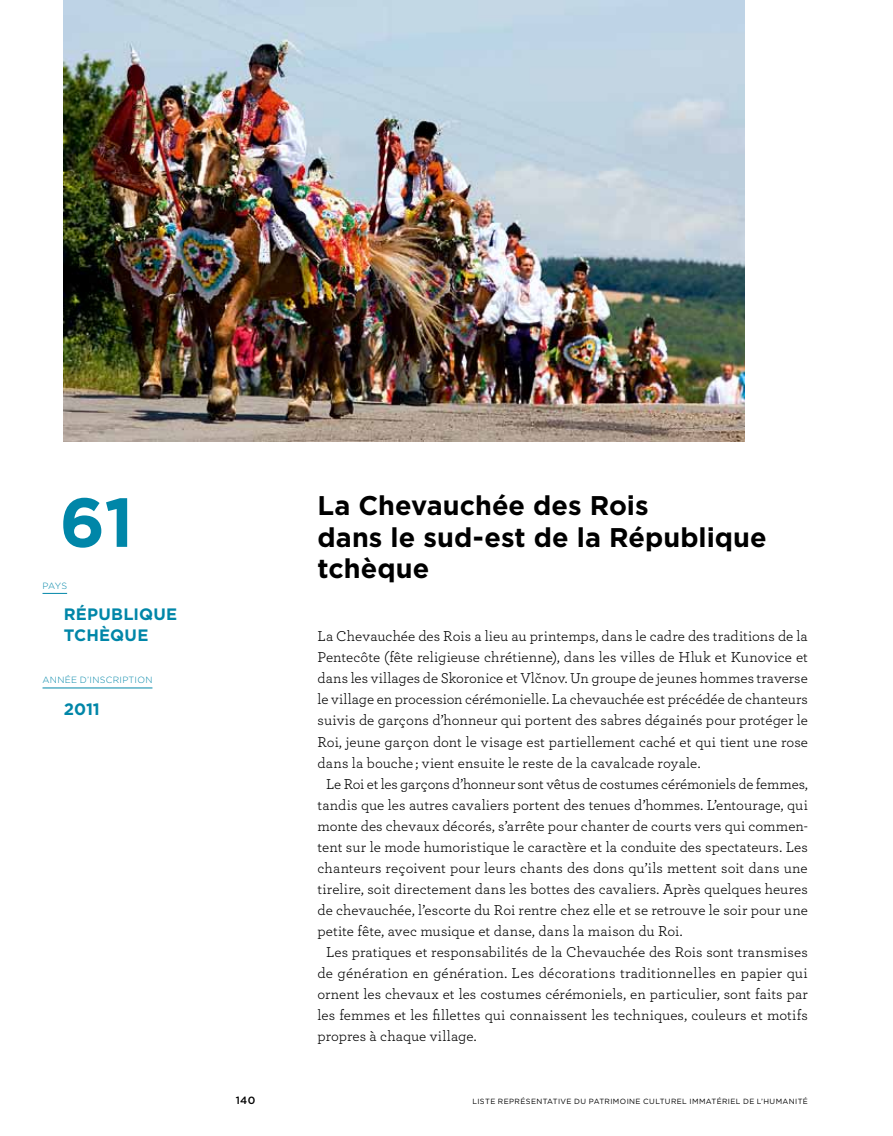
<style>
.page{position:relative;width:893px;height:1136px;background:#fff}
.page>*{position:absolute;margin:0;border:0;box-sizing:border-box;transform-origin:0 0}
.t1{font:700 69px "Gotham";color:#0086a8}
.t2{font:700 27px/31.5px "Gotham";color:#000}
.t3{font:700 16.5px/21px "Gotham";letter-spacing:.005em;color:#0086a8}
.t4{font:15px "Archer";letter-spacing:.005em;color:#000}
.t5{font:500 10.5px "Gotham";color:#000}
.t6{font:300 9px "Gotham";letter-spacing:.035em;color:#0086a8}
.t7{font:7.5px "Gotham";letter-spacing:.05em;color:#000}
</style>
<div class="page">
<svg style="left:43px;top:593px;width:24px;height:1px"></svg>
<hr style="left:43px;top:687px;width:109px;height:1px;background:#0086a8">
<img style="left:64px;top:0;width:680px;height:442px">
<h1 class="t1" style="left:60px;top:482px;width:75px">61</h1>
<p class="t6" style="left:43px;top:580px;width:25px">PAYS</p>
<p class="t3" style="left:64px;top:603px;width:115px">RÉPUBLIQUE<br>TCHÈQ</p>
<p class="t3" style="left:125px;top:624px;width:25px">UE</p>
<p class="t6" style="left:43px;top:675px;width:111px">ANNÉE D’INSCRIPTION</p>
<p class="t3" style="left:64px;top:698px;width:38px">2011</p>
<h2 class="t2" style="left:317px;top:489px;width:451px">La Chevauchée des Rois<br>dans le sud-est de la République tchèque</h2>
<p class="t4" style="left:317px;top:626px;width:492px">La Chevauchée des Rois a lieu au printemps, dans le cadre des traditions de la</p>
<p class="t4" style="left:317px;top:647px;width:492px">Pentecôte (fête religieuse chrétienne), dans les villes de Hluk et Kunovice et</p>
<p class="t4" style="left:317px;top:668px;width:492px">dans les villages de Skoronice et Vlčnov. Un groupe de jeunes hommes traverse</p>
<p class="t4" style="left:317px;top:689px;width:492px">le village en procession cérémonielle. La chevauchée est précédée de chanteurs</p>
<p class="t4" style="left:317px;top:710px;width:492px">suivis de garçons d’honneur qui portent des sabres dégainés pour protéger le</p>
<p class="t4" style="left:317px;top:731px;width:492px">Roi, jeune garçon dont le visage est partiellement caché et qui tient une rose</p>
<p class="t4" style="left:317px;top:752px;width:384px">dans la bouche ; vient ensuite le reste de la cavalcade royale.</p>
<p class="t4" style="left:326px;top:773px;width:483px">Le Roi et les garçons d’honneur sont vêtus de costumes cérémoniels de femmes,</p>
<p class="t4" style="left:317px;top:794px;width:492px">tandis que les autres cavaliers portent des tenues d’hommes. L’entourage, qui</p>
<p class="t4" style="left:317px;top:815px;width:492px">monte des chevaux décorés, s’arrête pour chanter de courts vers qui commen-</p>
<p class="t4" style="left:317px;top:836px;width:492px">tent sur le mode humoristique le caractère et la conduite des spectateurs. Les</p>
<p class="t4" style="left:317px;top:857px;width:492px">chanteurs reçoivent pour leurs chants des dons qu’ils mettent soit dans une</p>
<p class="t4" style="left:317px;top:878px;width:492px">tirelire, soit directement dans les bottes des cavaliers. Après quelques heures</p>
<p class="t4" style="left:317px;top:899px;width:492px">de chevauchée, l’escorte du Roi rentre chez elle et se retrouve le soir pour une</p>
<p class="t4" style="left:317px;top:920px;width:367px">petite fête, avec musique et danse, dans la maison du Roi.</p>
<p class="t4" style="left:326px;top:941px;width:483px">Les pratiques et responsabilités de la Chevauchée des Rois sont transmises</p>
<p class="t4" style="left:317px;top:962px;width:492px">de génération en génération. Les décorations traditionnelles en papier qui</p>
<p class="t4" style="left:317px;top:983px;width:492px">ornent les chevaux et les costumes cérémoniels, en particulier, sont faits par</p>
<p class="t4" style="left:317px;top:1004px;width:492px">les femmes et les fillettes qui connaissent les techniques, couleurs et motifs</p>
<p class="t4" style="left:317px;top:1025px;width:161px">propres à chaque village.</p>
<p class="t5" style="left:236px;top:1093px;width:21px">140</p>
<p class="t7" style="left:472px;top:1096px;width:11px">Liste</p>
<p class="t7" style="left:498px;top:1096px;width:311px">REPRÉSENTATIVE DU PATRIMOINE CULTUREL IMMATÉRIEL DE L’HUMANITÉ</p>
</div>
